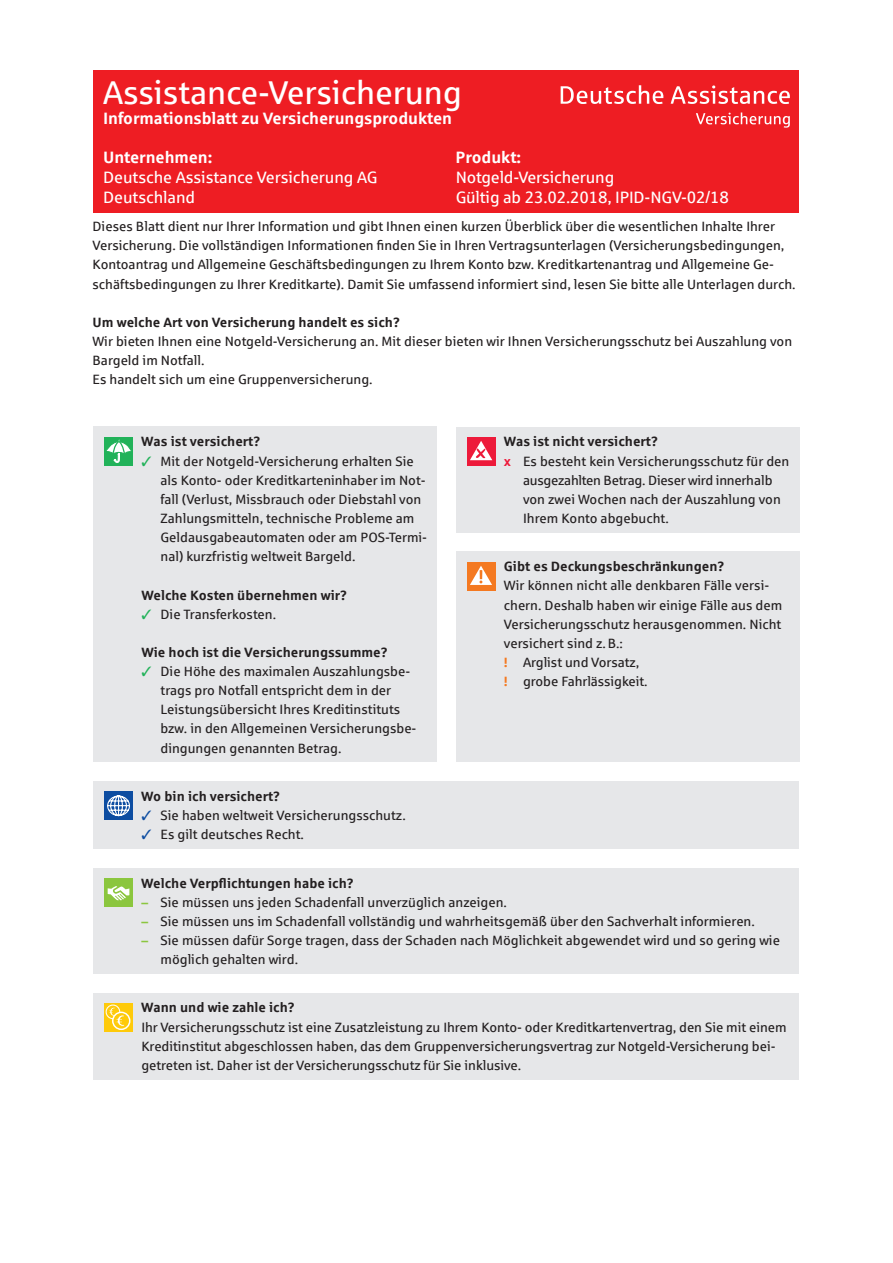
<style>
.page{position:relative;width:893px;height:1263px;background:#fff}
.page>*{position:absolute;margin:0;border:0;box-sizing:border-box;transform-origin:0 0}
.t1{font:33px "Sparkasse Rg";letter-spacing:-.005em;color:#fff}
.t2{font:16.5px "Sparkasse Rg";letter-spacing:-.01em;color:#fff}
.t3{font:700 16.5px "Sparkasse Rg";letter-spacing:-.005em;color:#fff}
.t4{font:13.5px/19.2px "Sparkasse Rg";color:#231f20}
.t5{font:700 13.5px "Sparkasse Rg";color:#231f20}
.t6{font:13.5px "Sparkasse Rg";letter-spacing:-.02em;color:#231f20}
.s1{color:#21b259}
.s2{color:#0d4da1}
.s3{font-weight:700;color:#ed1a3a}
.s4{font-weight:700;color:#f47921}
.s5{font-weight:700;color:#8bc63e}
</style>
<div class="page">
<div style="left:94px;top:70px;width:705px;height:142px;background:#ee1d23"></div>
<svg style="left:561px;top:85px;width:102px;height:19px"></svg>
<svg style="left:671px;top:85px;width:119px;height:19px"></svg>
<svg style="left:696px;top:113px;width:94px;height:15px"></svg>
<div style="left:94px;top:427px;width:343px;height:335px;background:#e6e7e9"></div>
<div style="left:104px;top:437px;width:29px;height:29px;background:#21b259"></div>
<svg style="left:106px;top:439px;width:25px;height:24px"></svg>
<div style="left:94px;top:781px;width:705px;height:68px;background:#e6e7e9"></div>
<div style="left:104px;top:791px;width:29px;height:29px;background:#0d4da1"></div>
<svg style="left:107px;top:795px;width:23px;height:22px"></svg>
<div style="left:456px;top:427px;width:343px;height:105px;background:#e6e7e9"></div>
<div style="left:467px;top:437px;width:28px;height:29px;background:#ed1a3a"></div>
<svg style="left:470px;top:441px;width:22px;height:19px"></svg>
<div style="left:456px;top:552px;width:343px;height:210px;background:#e6e7e9"></div>
<div style="left:467px;top:562px;width:28px;height:28px;background:#f47921"></div>
<svg style="left:470px;top:566px;width:22px;height:19px"></svg>
<div style="left:94px;top:868px;width:705px;height:106px;background:#e6e7e9"></div>
<div style="left:104px;top:878px;width:29px;height:29px;background:#8bc63e"></div>
<svg style="left:108px;top:886px;width:22px;height:15px"></svg>
<div style="left:94px;top:993px;width:705px;height:86px;background:#e6e7e9"></div>
<div style="left:104px;top:1003px;width:29px;height:28px;background:#feca0a"></div>
<div style="left:106px;top:1004px;width:14px;height:15px;border:1px solid #fff;border-radius:50%"></div>
<svg style="left:113px;top:1012px;width:17px;height:17px"></svg>
<div style="left:112px;top:1011px;width:18px;height:19px;border:1px solid #fff;border-radius:50%"></div>
<svg style="left:108px;top:1007px;width:17px;height:20px"></svg>
<h1 class="t1" style="left:103px;top:72px;width:360px">Assistance-Versicherung</h1>
<p class="t3" style="left:103px;top:107px;width:350px">Informationsblatt zu Versicherungsprodukten</p>
<p class="t3" style="left:103px;top:147px;width:111px">Unternehmen:</p>
<p class="t3" style="left:456px;top:147px;width:67px">Produkt:</p>
<p class="t2" style="left:103px;top:167px;width:276px">Deutsche Assistance Versicherung AG</p>
<p class="t2" style="left:456px;top:167px;width:160px">Notgeld-Versicherung</p>
<p class="t2" style="left:103px;top:187px;width:94px">Deutschland</p>
<p class="t2" style="left:456px;top:187px;width:275px">Gültig ab 23.02.2018, IPID-NGV-02/18</p>
<p class="t4" style="left:93px;top:217px;width:705px">Dieses Blatt dient nur Ihrer Information und gibt Ihnen einen kurzen Überblick über die wesentlichen Inhalte Ihrer Versicherung. Die vollständigen Informationen finden Sie in Ihren Vertragsunterlagen (Versicherungsbedingungen, Kontoantrag und Allgemeine Geschäftsbedingungen zu Ihrem Konto bzw. Kreditkartenantrag und Allgemeine Ge&shy;schäftsbedingungen zu Ihrer Kreditkarte). Damit Sie umfassend informiert sind, lesen Sie bitte alle Unterlagen durch.</p>
<p class="t5" style="left:93px;top:313px;width:309px">Um welche Art von Versicherung handelt es sich?</p>
<p class="t4" style="left:93px;top:331px;width:701px">Wir bieten Ihnen eine Notgeld-Versicherung an. Mit dieser bieten wir Ihnen Versicherungsschutz bei Auszahlung von<br>Bargeld im Notfall.<br>Es handelt sich um eine Gruppenversicherung.</p>
<p class="t5" style="left:141px;top:433px;width:121px">Was ist versichert?</p>
<p class="t4" style="left:161px;top:451px;width:268px;text-indent:-19px"><span class="s1">✓</span> Mit der Notgeld-Versicherung erhalten Sie als Konto- oder Kreditkarteninhaber im Not&shy;fall (Verlust, Missbrauch oder Diebstahl von Zahlungsmitteln, technische Probleme am Geldausgabeautomaten oder am POS-Termi&shy;nal) kurzfristig weltweit Bargeld.</p>
<p class="t5" style="left:141px;top:586px;width:207px">Welche Kosten übernehmen wir?</p>
<p class="t4" style="left:141px;top:604px;width:136px"><span class="s1">✓</span> Die Transferkosten.</p>
<p class="t5" style="left:141px;top:643px;width:248px">Wie hoch ist die Versicherungssumme?</p>
<p class="t4" style="left:161px;top:661px;width:257px;text-indent:-19px"><span class="s1">✓</span> Die Höhe des maximalen Auszahlungsbe&shy;trags pro Notfall entspricht dem in der Leistungsübersicht Ihres Kreditinstituts bzw. in den Allgemeinen Versicherungsbe&shy;dingungen genannten Betrag.</p>
<p class="t5" style="left:141px;top:788px;width:141px">Wo bin ich versichert?</p>
<p class="t4" style="left:141px;top:805px;width:266px"><span class="s2">✓</span> Sie haben weltweit Versicherungsschutz.</p>
<p class="t4" style="left:141px;top:824px;width:164px"><span class="s2">✓</span> Es gilt deutsches Recht.</p>
<p class="t5" style="left:504px;top:433px;width:156px">Was ist nicht versichert?</p>
<p class="t4" style="left:504px;top:451px;width:287px"><span class="s3">x</span> Es besteht kein Versicherungsschutz für den</p>
<p class="t6" style="left:523px;top:472px;width:251px">ausgezahlten Betrag. Dieser wird innerhalb</p>
<p class="t4" style="left:523px;top:489px;width:259px">von zwei Wochen nach der Auszahlung von</p>
<p class="t4" style="left:523px;top:508px;width:147px">Ihrem Konto abgebucht.</p>
<p class="t5" style="left:504px;top:558px;width:222px">Gibt es Deckungsbeschränkungen?</p>
<p class="t4" style="left:504px;top:576px;width:280px">Wir können nicht alle denkbaren Fälle versi&shy;chern. Deshalb haben wir einige Fälle aus dem Versicherungsschutz herausgenommen. Nicht versichert sind z.B.:<br><span class="s4">!</span> Arglist und Vorsatz,<br><span class="s4">!</span> grobe Fahrlässigkeit.</p>
<p class="t5" style="left:141px;top:874px;width:214px">Welche Verpflichtungen habe ich?</p>
<p class="t4" style="left:141px;top:892px;width:367px"><span class="s5">–</span> Sie müssen uns jeden Schadenfall unverzüglich anzeigen.</p>
<p class="t4" style="left:141px;top:911px;width:615px"><span class="s5">–</span> Sie müssen uns im Schadenfall vollständig und wahrheitsgemäß über den Sachverhalt informieren.</p>
<p class="t4" style="left:161px;top:930px;width:621px;text-indent:-19px"><span class="s5">–</span> Sie müssen dafür Sorge tragen, dass der Schaden nach Möglichkeit abgewendet wird und so gering wie möglich gehalten wird.</p>
<p class="t5" style="left:141px;top:999px;width:155px">Wann und wie zahle ich?</p>
<p class="t4" style="left:141px;top:1017px;width:647px">Ihr Versicherungsschutz ist eine Zusatzleistung zu Ihrem Konto- oder Kreditkartenvertrag, den Sie mit einem<br>Kreditinstitut abgeschlossen haben, das dem Gruppenversicherungsvertrag zur Notgeld-Versicherung bei&shy;getreten ist. Daher ist der Versicherungsschutz für Sie inklusive.</p>
</div>
